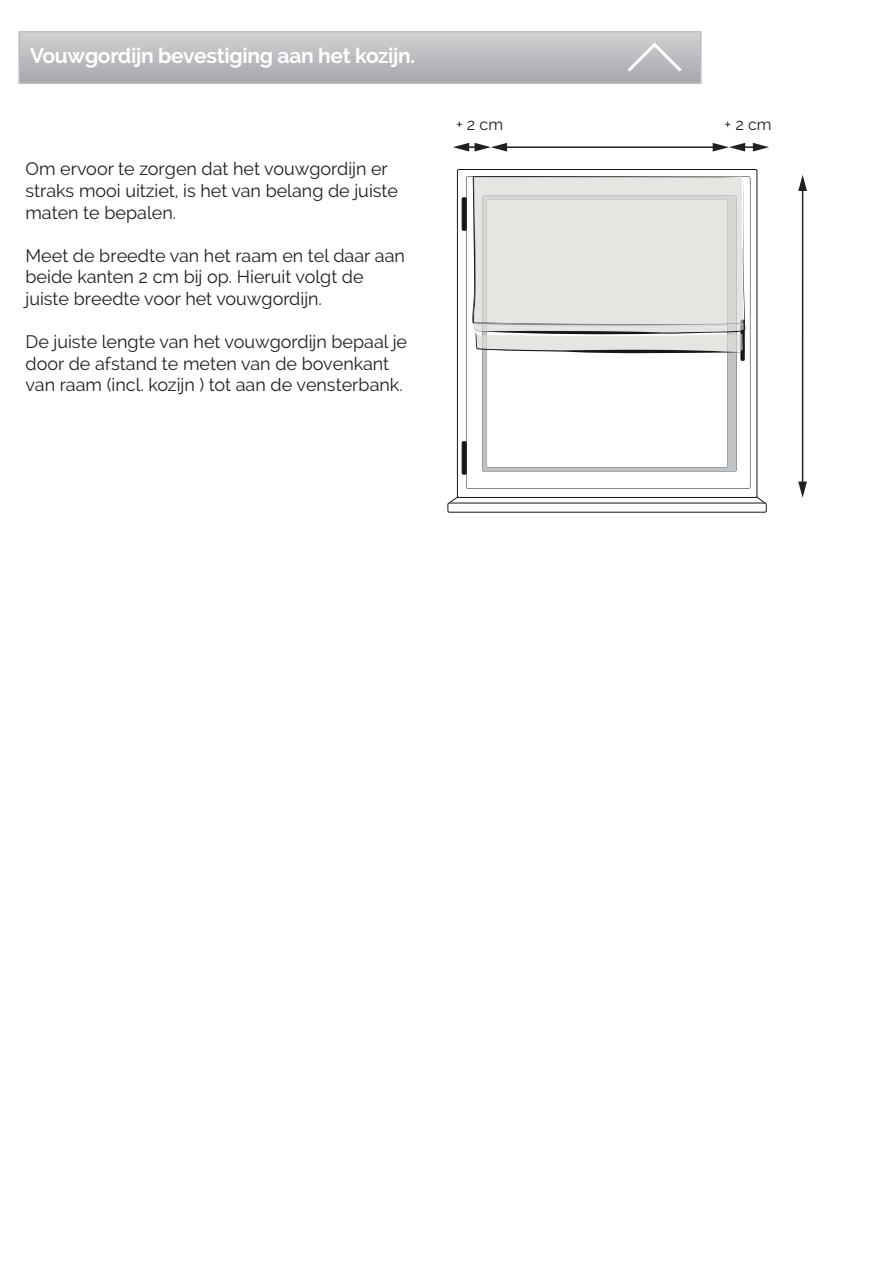
<style>
.page{position:relative;width:893px;height:1263px;background:#fff}
.page>*{position:absolute;margin:0;border:0;box-sizing:border-box;transform-origin:0 0}
.t1{font:700 21px "Raleway";letter-spacing:-.015em;color:#fff}
.t2{font:18px/21.6px "Raleway";color:#231f20}
.t3{font:16.05px "Raleway";color:#231f20}
</style>
<div class="page">
<hr style="left:504px;top:146px;width:212px;height:2px;background:#231f20">
<svg style="left:713px;top:143px;width:56px;height:9px"></svg>
<hr style="left:802px;top:188px;width:1px;height:296px;background:#231f20">
<svg style="left:798px;top:481px;width:9px;height:17px"></svg>
<svg style="left:798px;top:175px;width:9px;height:16px"></svg>
<svg style="left:453px;top:143px;width:54px;height:9px"></svg>
<svg style="left:466px;top:176px;width:284px;height:313px"></svg>
<div style="left:457px;top:169px;width:300px;height:329px;border:1px solid #18151a"></div>
<div style="left:448px;top:503px;width:318px;height:9px;border:1px solid #18151a"></div>
<svg style="left:449px;top:496px;width:10px;height:7px"></svg>
<div style="left:462px;top:197px;width:4px;height:34px;border:1px solid #18151a"></div>
<div style="left:462px;top:441px;width:4px;height:33px;border:1px solid #18151a"></div>
<hr style="left:462px;top:198px;width:4px;height:32px;background:#18151a">
<hr style="left:462px;top:442px;width:4px;height:32px;background:#18151a">
<svg style="left:483px;top:361px;width:253px;height:111px"></svg>
<svg style="left:472px;top:176px;width:277px;height:185px"></svg>
<svg style="left:756px;top:496px;width:9px;height:8px"></svg>
<div style="left:19px;top:32px;width:682px;height:51px;background:linear-gradient(to bottom,#d1d2d3,#a6a7ac)"></div>
<div style="left:18px;top:31px;width:684px;height:53px;border:2px solid #bcbdc0"></div>
<svg style="left:624px;top:40px;width:61px;height:35px"></svg>
<p class="t1" style="left:30px;top:43px;width:387px">Vouwgordijn bevestiging aan het kozijn.</p>
<p class="t2" style="left:25px;top:158px;width:374px">Om ervoor te zorgen dat het vouwgordijn er straks mooi uitziet, is het van belang de juiste maten te bepalen.</p>
<p class="t2" style="left:25px;top:245px;width:381px">Meet de breedte van het raam en tel daar aan beide kanten 2 cm bij op. Hieruit volgt de juiste breedte voor het vouwgordijn.</p>
<p class="t2" style="left:25px;top:331px;width:383px">De juiste lengte van het vouwgordijn bepaal je door de afstand te meten van de bovenkant van raam (incl. kozijn ) tot aan de vensterbank.</p>
<p class="t3" style="left:456px;top:115px;width:48px">+ 2 cm</p>
<p class="t3" style="left:724px;top:115px;width:48px">+ 2 cm</p>
</div>
